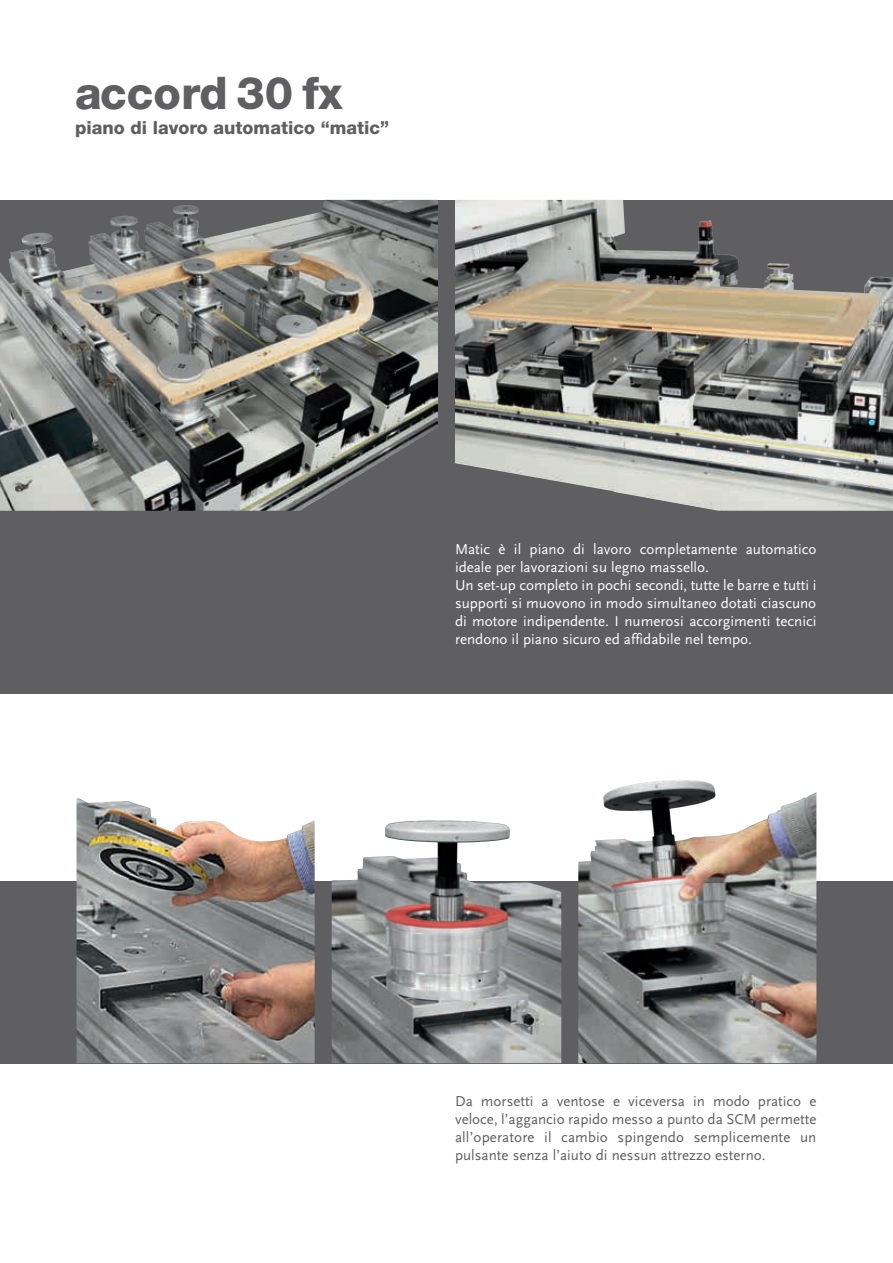
<style>
.page{position:relative;width:893px;height:1263px;background:#fff}
.page>*{position:absolute;margin:0;border:0;box-sizing:border-box;transform-origin:0 0}
.t1{font:800 45px "Helvetica Neue";color:#5f5f62}
.t2{font:800 18px "Helvetica Neue";color:#5f5f62}
.t3{font:15px/18px "Scala Sans";color:#fff}
.t4{font:15px/18px "Scala Sans";color:#5f5f62;text-align:justify}
</style>
<div class="page">
<div style="left:0;top:881px;width:893px;height:182px;background:#5f5f62"></div>
<div style="left:0;top:200px;width:893px;height:493px;background:#5f5f62"></div>
<img style="left:0;top:200px;width:438px;height:311px">
<img style="left:77px;top:798px;width:238px;height:265px">
<img style="left:332px;top:821px;width:229px;height:242px">
<img style="left:578px;top:780px;width:238px;height:283px">
<img style="left:455px;top:200px;width:438px;height:311px">
<h1 class="t1" style="left:75px;top:66px;width:269px">accord 30 fx</h1>
<p class="t2" style="left:75px;top:117px;width:315px">piano di lavoro automatico “matic”</p>
<p class="t3" style="left:455px;top:541px;width:363px">Matic è il piano di lavoro completamente automatico ideale per lavorazioni su legno massello.<br>Un set-up completo in pochi secondi, tutte le barre e tutti i supporti si muovono in modo simultaneo dotati ciascuno di motore indipendente. I numerosi accorgimenti tecnici rendono il piano sicuro ed affidabile nel tempo.</p>
<p class="t4" style="left:455px;top:1092px;width:363px">Da morsetti a ventose e viceversa in modo pratico e veloce, l’aggancio rapido messo a punto da SCM permette all’operatore il cambio spingendo semplicemente un pulsante senza l’aiuto di nessun attrezzo esterno.</p>
</div>
